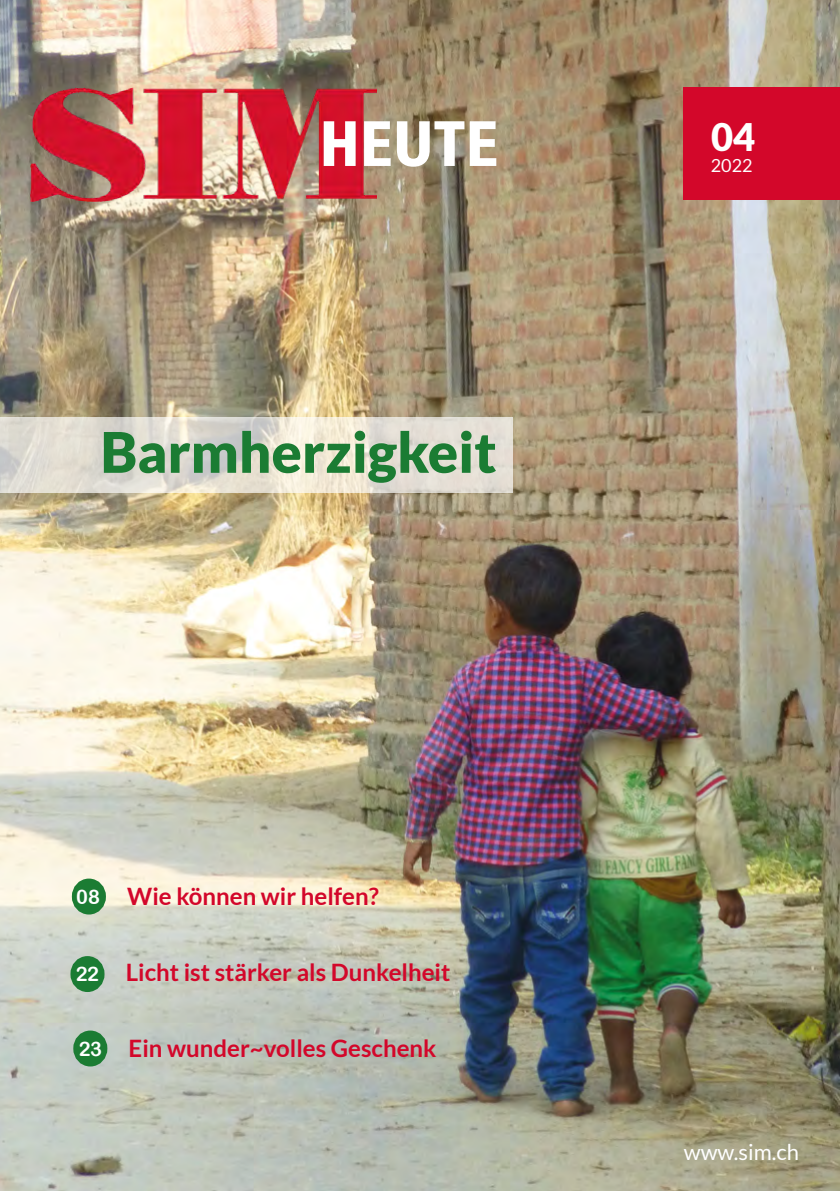
<style>
.page{position:relative;width:840px;height:1191px;background:#fff}
.page>*{position:absolute;margin:0;border:0;box-sizing:border-box;transform-origin:0 0}
.t1{font:900 condensed 64px "Frutiger LT";color:#fff}
.t2{font:900 56px "Lato";color:#1b7c33}
.t3{font:900 38px "Lato";color:#fff}
.t4{font:700 24px "Lato";color:#d3072a}
.t5{font:22px "Lato";color:#fff}
.t6{font:20px "Arial Rounded MT Bold";color:#fff}
.t7{font:18px "Lato";color:#fefefe}
.s1{font-family:"Arial Rounded MT Bold";font-weight:400;font-size:20px;color:#fff}
</style>
<div class="page">
<img style="left:0;top:0;width:839px;height:1191px">
<img style="left:31px;top:87px;width:345px;height:114px">
<div style="left:683px;top:87px;width:156px;height:112px;background:#d3072a"></div>
<svg style="left:0;top:417px;width:512px;height:76px;background:#e2ddd3"></svg>
<div style="left:72px;top:878px;width:34px;height:36px;border:16px solid #1b7c33;border-radius:50%"></div>
<div style="left:73px;top:1030px;width:34px;height:36px;border:16px solid #1b7c33;border-radius:50%"></div>
<div style="left:70px;top:956px;width:34px;height:36px;border:16px solid #1b7c33;border-radius:50%"></div>
<h1 class="t1" style="left:319px;top:105px;width:181px">HEUTE</h1>
<h3 class="t3" style="left:710px;top:115px;width:46px">04</h3>
<p class="t7" style="left:710px;top:155px;width:43px">2022</p>
<h2 class="t2" style="left:100px;top:419px;width:397px">Barmherzigkeit</h2>
<p class="t6" style="left:76px;top:884px;width:25px">08</p>
<p class="t4" style="left:127px;top:882px;width:253px">Wie können wir helfen?</p>
<p class="t4" style="left:76px;top:958px;width:376px"><span class="s1">22</span> Licht ist stärker als Dunkelheit</p>
<p class="t6" style="left:79px;top:1037px;width:25px">23</p>
<p class="t4" style="left:129px;top:1034px;width:309px">Ein wunder~volles Geschenk</p>
<p class="t5" style="left:683px;top:1139px;width:116px">www.sim.ch</p>
</div>
